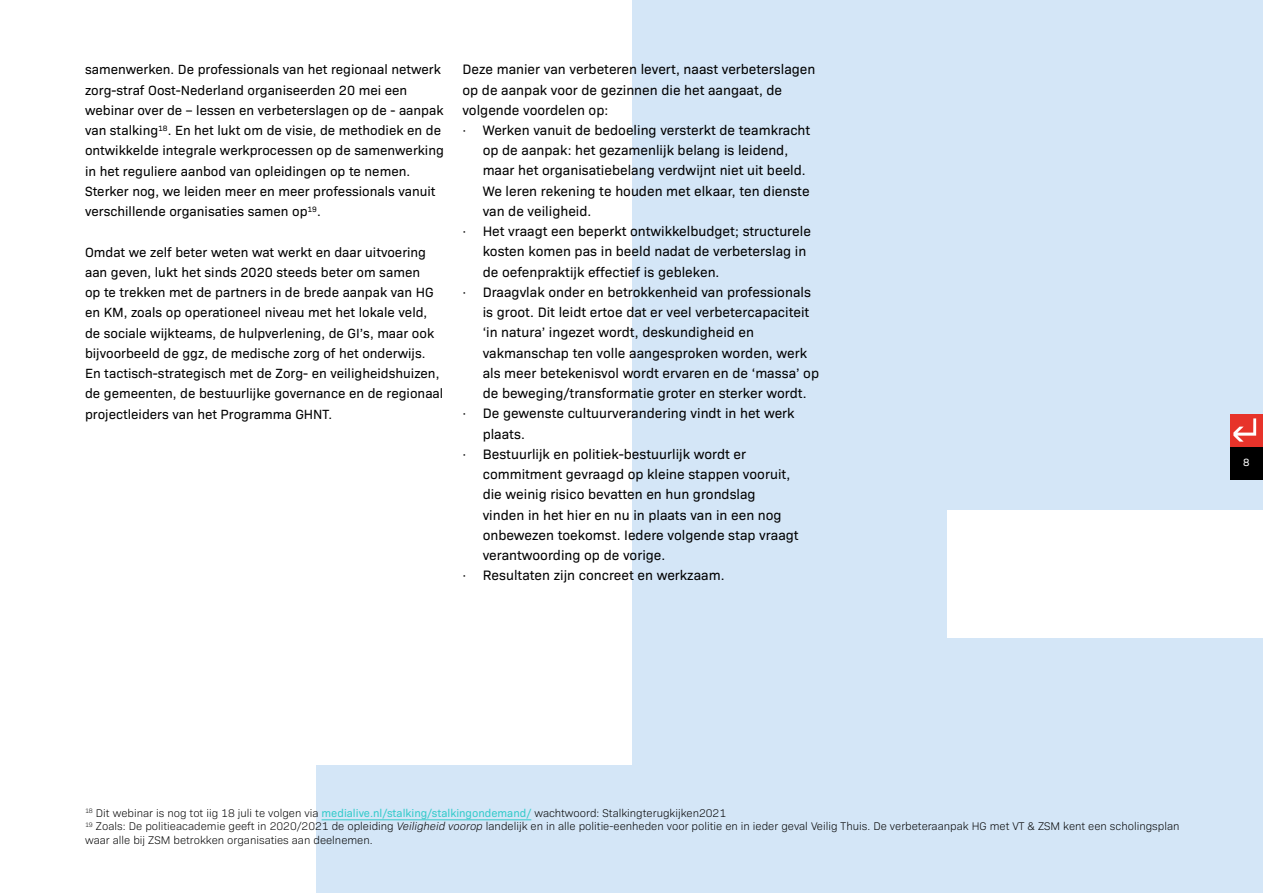
<style>
.page{position:relative;width:1263px;height:893px;background:#fff}
.page>*{position:absolute;margin:0;border:0;box-sizing:border-box;transform-origin:0 0}
.t1{font:13.8px "Bio Sans";color:#000}
.t2{font:13.5px/20.2px "Bio Sans";color:#000}
.t3{font:300 11.25px/13.5px "Bio Sans";color:#000}
.t4{font:10.65px "Bio Sans";color:#fff}
.s1{font-weight:400;color:#34cbcb}
.s2{font-style:italic}
</style>
<div class="page">
<div style="left:631px;top:128px;width:316px;height:127px;background:#d4e6f7"></div>
<div style="left:631px;top:383px;width:316px;height:127px;background:#d4e6f7"></div>
<div style="left:631px;top:638px;width:316px;height:127px;background:#d4e6f7"></div>
<div style="left:631px;top:255px;width:316px;height:128px;background:#d4e6f7"></div>
<div style="left:631px;top:0;width:316px;height:128px;background:#d4e6f7"></div>
<div style="left:631px;top:510px;width:316px;height:128px;background:#d4e6f7"></div>
<div style="left:631px;top:765px;width:316px;height:128px;background:#d4e6f7"></div>
<div style="left:316px;top:765px;width:315px;height:128px;background:#d4e6f7"></div>
<div style="left:947px;top:128px;width:316px;height:127px;background:#d4e6f7"></div>
<div style="left:947px;top:383px;width:316px;height:127px;background:#d4e6f7"></div>
<div style="left:947px;top:638px;width:316px;height:127px;background:#d4e6f7"></div>
<div style="left:947px;top:255px;width:316px;height:128px;background:#d4e6f7"></div>
<div style="left:947px;top:0;width:316px;height:128px;background:#d4e6f7"></div>
<div style="left:947px;top:765px;width:316px;height:128px;background:#d4e6f7"></div>
<hr style="left:322px;top:819px;width:209px;height:1px;background:#34cbcb">
<div style="left:1230px;top:414px;width:33px;height:33px;background:#e7332a"></div>
<svg style="left:1233px;top:418px;width:23px;height:24px"></svg>
<div style="left:1230px;top:447px;width:33px;height:33px;background:#000"></div>
<p class="t2" style="left:85px;top:58px;width:360px">samenwerken. De professionals van het regionaal netwerk zorg-straf Oost-Nederland organiseerden 20 mei een webinar over de – lessen en verbeterslagen op de - aanpak van stalking<sup>18</sup>. En het lukt om de visie, de methodiek en de ontwikkelde integrale werkprocessen op de samenwerking in het reguliere aanbod van opleidingen op te nemen.<br>Sterker nog, we leiden meer en meer professionals vanuit verschillende organisaties samen op<sup>19</sup>.</p>
<p class="t2" style="left:85px;top:241px;width:360px">Omdat we zelf beter weten wat werkt en daar uitvoering aan geven, lukt het sinds 2020 steeds beter om samen<br>op te trekken met de partners in de brede aanpak van HG en KM, zoals op operationeel niveau met het lokale veld, de sociale wijkteams, de hulpverlening, de GI’s, maar ook bijvoorbeeld de ggz, de medische zorg of het onderwijs.<br>En tactisch-strategisch met de Zorg- en veiligheidshuizen, de gemeenten, de bestuurlijke governance en de regionaal projectleiders van het Programma GHNT.</p>
<p class="t1" style="left:462px;top:59px;width:355px">Deze manier van verbeteren levert, naast verbeterslagen</p>
<p class="t1" style="left:462px;top:79px;width:321px">op de aanpak voor de gezinnen die het aangaat, de</p>
<p class="t1" style="left:462px;top:100px;width:147px">volgende voordelen op:</p>
<p class="t1" style="left:462px;top:120px;width:349px">· Werken vanuit de bedoeling versterkt de teamkracht</p>
<p class="t1" style="left:483px;top:140px;width:307px">op de aanpak: het gezamenlijk belang is leidend,</p>
<p class="t1" style="left:483px;top:160px;width:325px">maar het organisatiebelang verdwijnt niet uit beeld.</p>
<p class="t1" style="left:483px;top:181px;width:328px">We leren rekening te houden met elkaar, ten dienste</p>
<p class="t1" style="left:483px;top:201px;width:110px">van de veiligheid.</p>
<p class="t1" style="left:462px;top:221px;width:350px">· Het vraagt een beperkt ontwikkelbudget; structurele</p>
<p class="t1" style="left:483px;top:241px;width:325px">kosten komen pas in beeld nadat de verbeterslag in</p>
<p class="t1" style="left:483px;top:262px;width:238px">de oefenpraktijk effectief is gebleken.</p>
<p class="t1" style="left:462px;top:282px;width:350px">· Draagvlak onder en betrokkenheid van professionals</p>
<p class="t1" style="left:483px;top:302px;width:328px">is groot. Dit leidt ertoe dat er veel verbetercapaciteit</p>
<p class="t1" style="left:483px;top:322px;width:273px">‘in natura’ ingezet wordt, deskundigheid en</p>
<p class="t1" style="left:483px;top:343px;width:326px">vakmanschap ten volle aangesproken worden, werk</p>
<p class="t1" style="left:483px;top:363px;width:338px">als meer betekenisvol wordt ervaren en de ‘massa’ op</p>
<p class="t1" style="left:483px;top:383px;width:325px">de beweging/transformatie groter en sterker wordt.</p>
<p class="t1" style="left:462px;top:403px;width:334px">· De gewenste cultuurverandering vindt in het werk</p>
<p class="t1" style="left:483px;top:424px;width:44px">plaats.</p>
<p class="t1" style="left:462px;top:444px;width:285px">· Bestuurlijk en politiek-bestuurlijk wordt er</p>
<p class="t1" style="left:483px;top:464px;width:309px">commitment gevraagd op kleine stappen vooruit,</p>
<p class="t1" style="left:483px;top:484px;width:275px">die weinig risico bevatten en hun grondslag</p>
<p class="t1" style="left:483px;top:505px;width:300px">vinden in het hier en nu in plaats van in een nog</p>
<p class="t1" style="left:483px;top:525px;width:317px">onbewezen toekomst. Iedere volgende stap vraagt</p>
<p class="t1" style="left:483px;top:545px;width:184px">verantwoording op de vorige.</p>
<p class="t1" style="left:462px;top:565px;width:264px">· Resultaten zijn concreet en werkzaam.</p>
<p class="t4" style="left:1243px;top:455px;width:8px">8</p>
<p class="t3" style="left:85px;top:805px;width:1096px"><sup>18</sup> Dit webinar is nog tot iig 18 juli te volgen via <span class="s1">medialive.nl/stalking/stalkingondemand/</span> wachtwoord: Stalkingterugkijken2021<br><sup>19</sup> Zoals: De politieacademie geeft in 2020/2021 de opleiding <span class="s2">Veiligheid voorop</span> landelijk en in alle politie-eenheden voor politie en in ieder geval Veilig Thuis. De verbeteraanpak HG met VT &amp; ZSM kent een scholingsplan waar alle bij ZSM betrokken organisaties aan deelnemen.</p>
</div>
